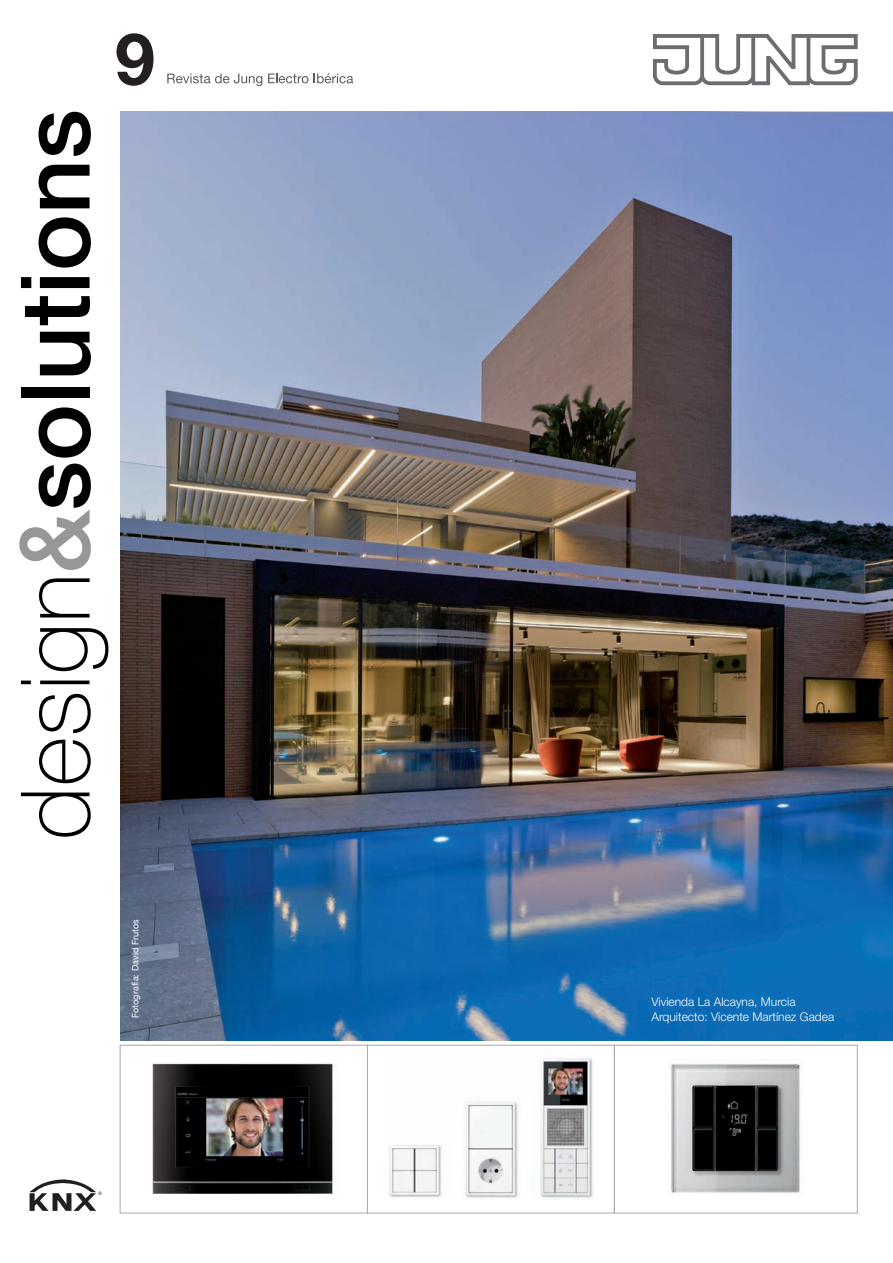
<style>
.page{position:relative;width:893px;height:1263px;background:#fff}
.page>*{position:absolute;margin:0;border:0;box-sizing:border-box;transform-origin:0 0}
.t1{font:700 72px "Helvetica Neue";color:#231f20}
.t2{font:300 12px "Helvetica Neue LT Std";color:#fff}
.t3{font:9px "Helvetica Neue";letter-spacing:.01em;color:#fff}
</style>
<div class="page">
<div style="left:367px;top:1045px;width:248px;height:168px;border:1px solid #a8a9ad"></div>
<div style="left:614px;top:1045px;width:244px;height:168px;border:1px solid #a8a9ad"></div>
<img style="left:389px;top:1058px;width:204px;height:141px">
<svg style="left:21px;top:792px;width:70px;height:45px"></svg>
<svg style="left:39px;top:739px;width:52px;height:44px"></svg>
<svg style="left:39px;top:694px;width:52px;height:39px"></svg>
<svg style="left:40px;top:680px;width:50px;height:4px"></svg>
<svg style="left:21px;top:680px;width:10px;height:4px"></svg>
<svg style="left:39px;top:628px;width:70px;height:43px"></svg>
<svg style="left:39px;top:578px;width:51px;height:39px"></svg>
<svg style="left:19px;top:464px;width:72px;height:106px"></svg>
<svg style="left:39px;top:407px;width:52px;height:51px"></svg>
<div style="left:21px;top:387px;width:69px;height:11px;background:#000"></div>
<svg style="left:40px;top:332px;width:51px;height:43px"></svg>
<svg style="left:25px;top:296px;width:65px;height:29px"></svg>
<svg style="left:21px;top:277px;width:69px;height:11px"></svg>
<svg style="left:39px;top:217px;width:52px;height:51px"></svg>
<svg style="left:39px;top:165px;width:51px;height:43px"></svg>
<svg style="left:39px;top:112px;width:52px;height:44px"></svg>
<div style="left:120px;top:1045px;width:248px;height:168px;background:#fff;border:1px solid #a8a9ad"></div>
<img style="left:120px;top:112px;width:773px;height:928px">
<svg style="left:167px;top:74px;width:95px;height:12px"></svg>
<svg style="left:268px;top:74px;width:40px;height:9px"></svg>
<svg style="left:314px;top:73px;width:39px;height:10px"></svg>
<svg style="left:653px;top:34px;width:205px;height:51px"></svg>
<svg style="left:30px;top:1179px;width:72px;height:32px"></svg>
<img style="left:669px;top:1063px;width:132px;height:130px">
<img style="left:152px;top:1063px;width:184px;height:130px">
<h1 class="t1" style="left:115px;top:15px;width:22px">9</h1>
<p class="t3" style="left:130px;top:1018px;width:101px;rotate:-90deg">Fotografía: David Frutos</p>
<p class="t2" style="left:651px;top:994px;width:146px">Vivienda La Alcayna, Murcia</p>
<p class="t2" style="left:651px;top:1009px;width:184px">Arquitecto: Vicente Martínez Gadea</p>
</div>
